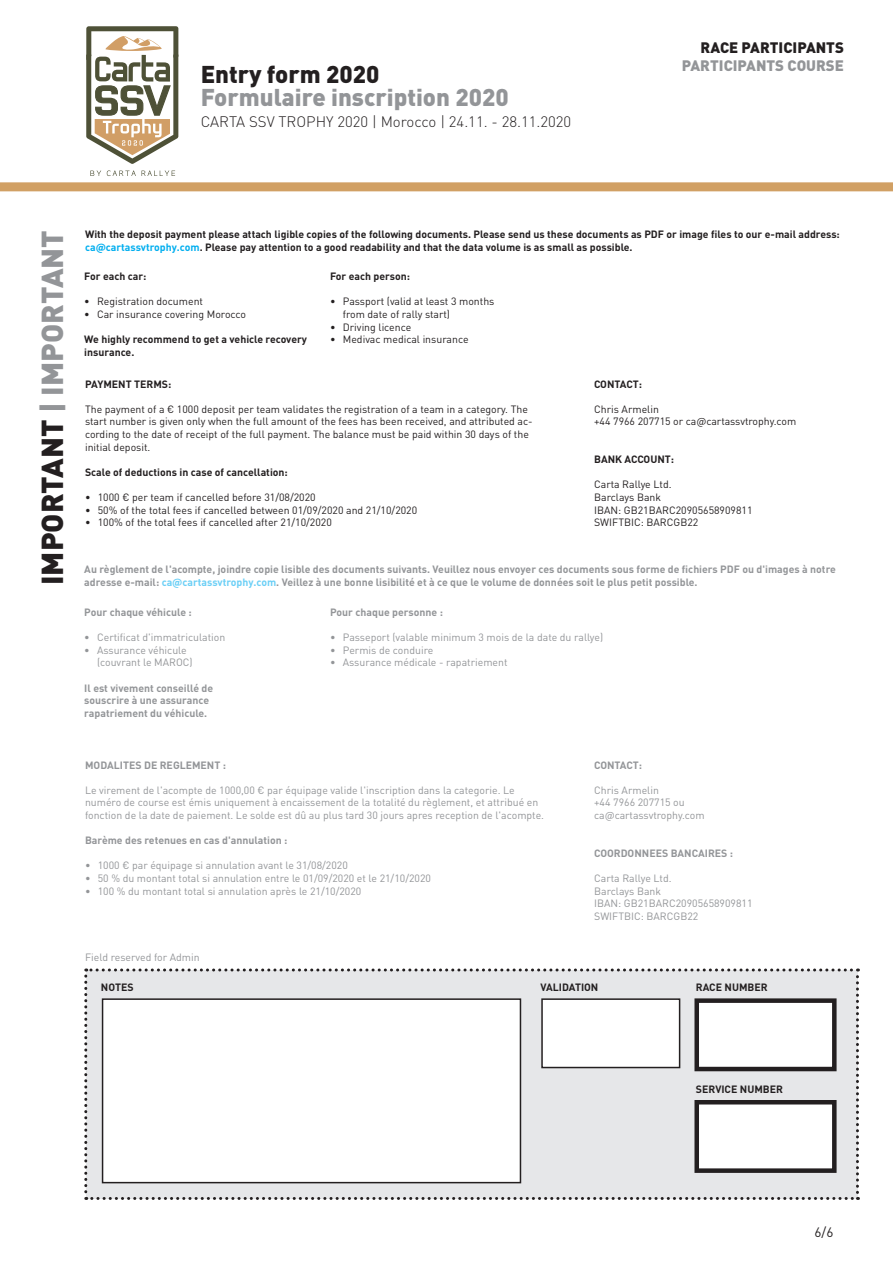
<style>
.page{position:relative;width:893px;height:1263px;background:#fff}
.page>*{position:absolute;margin:0;border:0;box-sizing:border-box;transform-origin:0 0}
.t1{font:900 30px "DIN Pro";color:#939598}
.t2{font:900 24px "DIN Pro";color:#939598}
.t3{font:900 24px "DIN Pro";color:#231f20}
.t4{font:300 15px "DIN Pro";color:#231f20}
.t5{font:900 15px "DIN Pro";color:#939598}
.t6{font:900 15px "DIN Pro";color:#231f20}
.t7{font:13.5px "DIN Pro";color:#231f20}
.t8{font:10.5px/12.6px "DIN Pro";color:#939598}
.t9{font:10.5px/12.6px "DIN Pro";color:#231f20}
.t10{font:700 10.5px/12.6px "DIN Pro";color:#939598}
.t11{font:700 10.5px/12.6px "DIN Pro";color:#231f20}
.s1{color:#231f20}
.s2{color:#00aeef}
.s3{color:#6bcff6}
</style>
<div class="page">
<div style="left:0;top:182px;width:893px;height:9px;background:#d1a064"></div>
<svg style="left:84px;top:968px;width:775px;height:232px"></svg>
<div style="left:697px;top:1001px;width:137px;height:68px;background:#fff"></div>
<div style="left:694px;top:998px;width:143px;height:73px;border:4px solid #231f20"></div>
<div style="left:542px;top:999px;width:138px;height:68px;background:#fff"></div>
<div style="left:541px;top:998px;width:139px;height:70px;border:2px solid #231f20"></div>
<div style="left:103px;top:999px;width:417px;height:183px;background:#fff"></div>
<div style="left:102px;top:998px;width:419px;height:185px;border:2px solid #231f20"></div>
<div style="left:697px;top:1102px;width:137px;height:68px;background:#fff"></div>
<div style="left:694px;top:1100px;width:143px;height:73px;border:4px solid #231f20"></div>
<svg style="left:90px;top:171px;width:11px;height:5px"></svg>
<svg style="left:107px;top:170px;width:29px;height:6px"></svg>
<svg style="left:142px;top:171px;width:33px;height:5px"></svg>
<svg style="left:86px;top:26px;width:92px;height:138px"></svg>
<h2 class="t3" style="left:201px;top:58px;width:180px">Entry form 2020</h2>
<h2 class="t2" style="left:201px;top:81px;width:310px">Formulaire inscription 2020</h2>
<h3 class="t4" style="left:201px;top:111px;width:372px">CARTA SSV TROPHY 2020 | Morocco | 24.11. - 28.11.2020</h3>
<h3 class="t6" style="left:701px;top:37px;width:145px">RACE PARTICIPANTS</h3>
<h3 class="t5" style="left:682px;top:55px;width:164px">PARTICIPANTS COURSE</h3>
<h1 class="t1" style="left:32px;top:585px;width:356px;rotate:-90deg"><span class="s1">IMPORTANT</span> | IMPORTANT</h1>
<p class="t11" style="left:85px;top:228px;width:756px">With the deposit payment please attach ligible copies of the following documents. Please send us these documents as PDF or image files to our e-mail address: <span class="s2">ca@cartassvtrophy.com</span>. Please pay attention to a good readability and that the data volume is as small as possible.</p>
<p class="t11" style="left:84px;top:270px;width:64px">For each car:</p>
<p class="t9" style="left:84px;top:295px;width:120px">• Registration document</p>
<p class="t9" style="left:84px;top:307px;width:163px">• Car insurance covering Morocco</p>
<p class="t11" style="left:84px;top:333px;width:224px">We highly recommend to get a vehicle recovery insurance.</p>
<p class="t11" style="left:330px;top:270px;width:82px">For each person:</p>
<p class="t9" style="left:343px;top:295px;width:153px;text-indent:-13px">• Passport (valid at least 3 months from date of rally start)</p>
<p class="t9" style="left:330px;top:320px;width:83px">• Driving licence</p>
<p class="t9" style="left:330px;top:333px;width:140px">• Medivac medical insurance</p>
<p class="t11" style="left:85px;top:377px;width:88px">PAYMENT TERMS:</p>
<p class="t9" style="left:85px;top:402px;width:449px">The payment of a € 1000 deposit per team validates the registration of a team in a category. The start number is given only when the full amount of the fees has been received, and attributed ac&shy;cording to the date of receipt of the full payment. The balance must be paid within 30 days of the initial deposit.</p>
<p class="t11" style="left:85px;top:465px;width:204px">Scale of deductions in case of cancellation:</p>
<p class="t9" style="left:85px;top:490px;width:232px">• 1000 € per team if cancelled before 31/08/2020</p>
<p class="t9" style="left:85px;top:503px;width:334px">• 50% of the total fees if cancelled between 01/09/2020 and 21/10/2020</p>
<p class="t9" style="left:85px;top:516px;width:248px">• 100% of the total fees if cancelled after 21/10/2020</p>
<p class="t11" style="left:594px;top:377px;width:49px">CONTACT:</p>
<p class="t9" style="left:594px;top:402px;width:204px">Chris Armelin<br>+44 7966 207715 or ca@cartassvtrophy.com</p>
<p class="t11" style="left:594px;top:453px;width:81px">BANK ACCOUNT:</p>
<p class="t9" style="left:594px;top:478px;width:160px">Carta Rallye Ltd.<br>Barclays Bank<br>IBAN: GB21BARC20905658909811<br>SWIFTBIC: BARCGB22</p>
<p class="t10" style="left:84px;top:563px;width:753px">Au règlement de l'acompte, joindre copie lisible des documents suivants. Veuillez nous envoyer ces documents sous forme de fichiers PDF ou d'images à notre adresse e-mail: <span class="s3">ca@cartassvtrophy.com</span>. Veillez à une bonne lisibilité et à ce que le volume de données soit le plus petit possible.</p>
<p class="t10" style="left:84px;top:605px;width:109px">Pour chaque véhicule :</p>
<p class="t8" style="left:84px;top:631px;width:143px">• Certificat d'immatriculation</p>
<p class="t8" style="left:97px;top:643px;width:97px;text-indent:-13px">• Assurance véhicule (couvrant le MAROC)</p>
<p class="t10" style="left:84px;top:681px;width:130px">Il est vivement conseillé de souscrire à une assurance rapatriement du véhicule.</p>
<p class="t10" style="left:330px;top:605px;width:114px">Pour chaque personne :</p>
<p class="t8" style="left:330px;top:631px;width:275px">• Passeport (valable minimum 3 mois de la date du rallye)</p>
<p class="t8" style="left:330px;top:643px;width:105px">• Permis de conduire</p>
<p class="t8" style="left:330px;top:656px;width:179px">• Assurance médicale - rapatriement</p>
<p class="t10" style="left:85px;top:758px;width:143px">MODALITES DE REGLEMENT :</p>
<p class="t8" style="left:85px;top:783px;width:461px">Le virement de l'acompte de 1000,00 € par équipage valide l'inscription dans la categorie. Le numéro de course est émis uniquement à encaissement de la totalité du règlement, et attribué en fonction de la date de paiement. Le solde est dû au plus tard 30 jours apres reception de l'acompte.</p>
<p class="t10" style="left:85px;top:834px;width:204px">Barème des retenues en cas d'annulation :</p>
<p class="t8" style="left:85px;top:859px;width:264px">• 1000 € par équipage si annulation avant le 31/08/2020</p>
<p class="t8" style="left:85px;top:871px;width:347px">• 50 % du montant total si annulation entre le 01/09/2020 et le 21/10/2020</p>
<p class="t8" style="left:85px;top:884px;width:278px">• 100 % du montant total si annulation après le 21/10/2020</p>
<p class="t10" style="left:594px;top:758px;width:49px">CONTACT:</p>
<p class="t8" style="left:594px;top:783px;width:112px">Chris Armelin<br>+44 7966 207715 ou ca@cartassvtrophy.com</p>
<p class="t10" style="left:594px;top:846px;width:140px">COORDONNEES BANCAIRES :</p>
<p class="t8" style="left:594px;top:871px;width:160px">Carta Rallye Ltd.<br>Barclays Bank<br>IBAN: GB21BARC20905658909811<br>SWIFTBIC: BARCGB22</p>
<p class="t8" style="left:85px;top:951px;width:116px">Field reserved for Admin</p>
<p class="t11" style="left:101px;top:981px;width:34px">NOTES</p>
<p class="t11" style="left:540px;top:981px;width:59px">VALIDATION</p>
<p class="t11" style="left:696px;top:981px;width:73px">RACE NUMBER</p>
<p class="t11" style="left:696px;top:1082px;width:89px">SERVICE NUMBER</p>
<p class="t7" style="left:814px;top:1223px;width:20px">6/6</p>
</div>
